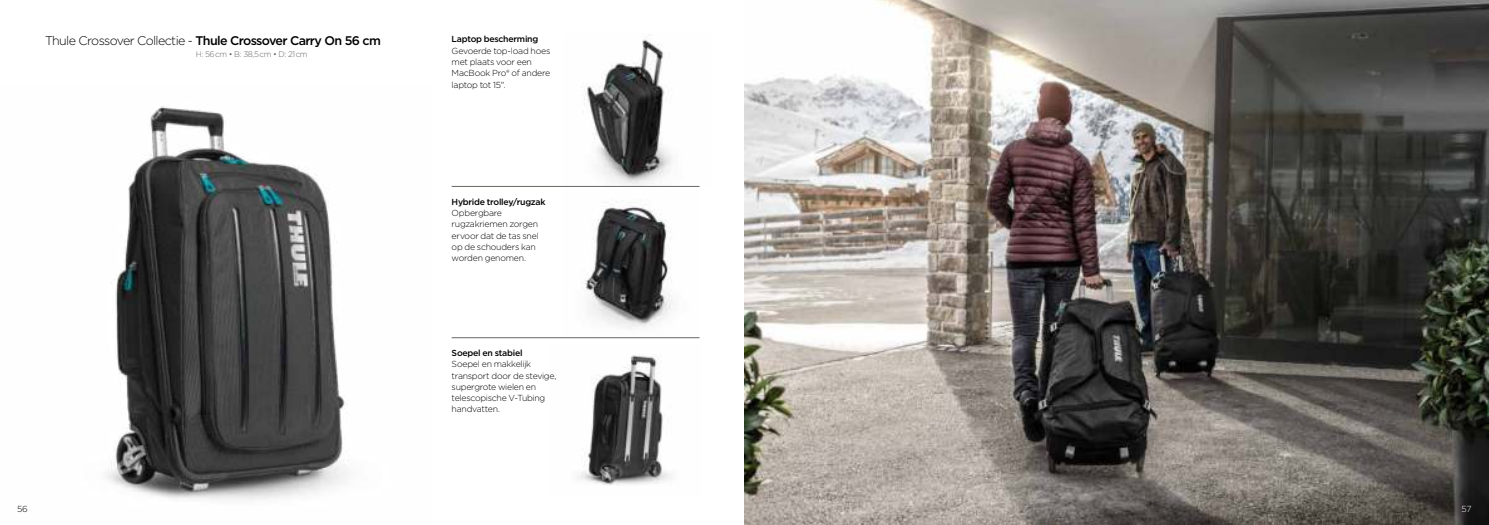
<style>
.page{position:relative;width:1489px;height:525px;background:#fff}
.page>*{position:absolute;margin:0;border:0;box-sizing:border-box;transform-origin:0 0}
.t1{font:500 12.5px "Gotham";letter-spacing:-.05em;color:#000}
.t2{font:300 8.75px/11.2px "Gotham";letter-spacing:-.025em;color:#000}
.t3{font:500 8.75px "Gotham";letter-spacing:-.03em;color:#000}
.t4{font:300 8.75px "Gotham";color:#fff}
.t5{font:300 8.12px "Gotham";letter-spacing:-.05em;color:#696563}
.s1{font-weight:300}
</style>
<div class="page">
<img style="left:577px;top:354px;width:94px;height:132px">
<img style="left:584px;top:202px;width:88px;height:126px">
<img style="left:562px;top:35px;width:137px;height:151px">
<img style="left:105px;top:106px;width:243px;height:394px">
<img style="left:744px;top:0;width:744px;height:524px">
<hr style="left:451px;top:186px;width:248px;height:1px;background:#696563">
<hr style="left:451px;top:337px;width:248px;height:1px;background:#696563">
<h1 class="t1" style="left:45px;top:35px;width:337px"><span class="s1">Thule Crossover Collectie -</span> Thule Crossover Carry On 56 cm</h1>
<p class="t5" style="left:196px;top:51px;width:113px">H: 56 cm • B: 38,5 cm • D: 21 cm</p>
<p class="t3" style="left:451px;top:35px;width:88px">Laptop bescherming</p>
<p class="t2" style="left:451px;top:45px;width:100px">Gevoerde top-load hoes met plaats voor een<br>MacBook Pro® of andere laptop tot 15".</p>
<p class="t3" style="left:451px;top:198px;width:95px">Hybride trolley/rugzak</p>
<p class="t2" style="left:451px;top:208px;width:89px">Opbergbare rugzakriemen zorgen ervoor dat de tas snel op de schouders kan worden genomen.</p>
<p class="t3" style="left:451px;top:349px;width:72px">Soepel en stabiel</p>
<p class="t2" style="left:451px;top:359px;width:106px">Soepel en makkelijk transport door de stevige, supergrote wielen en telescopische V-Tubing handvatten.</p>
<p class="t2" style="left:17px;top:504px;width:12px">56</p>
<p class="t4" style="left:1461px;top:505px;width:11px">57</p>
</div>
